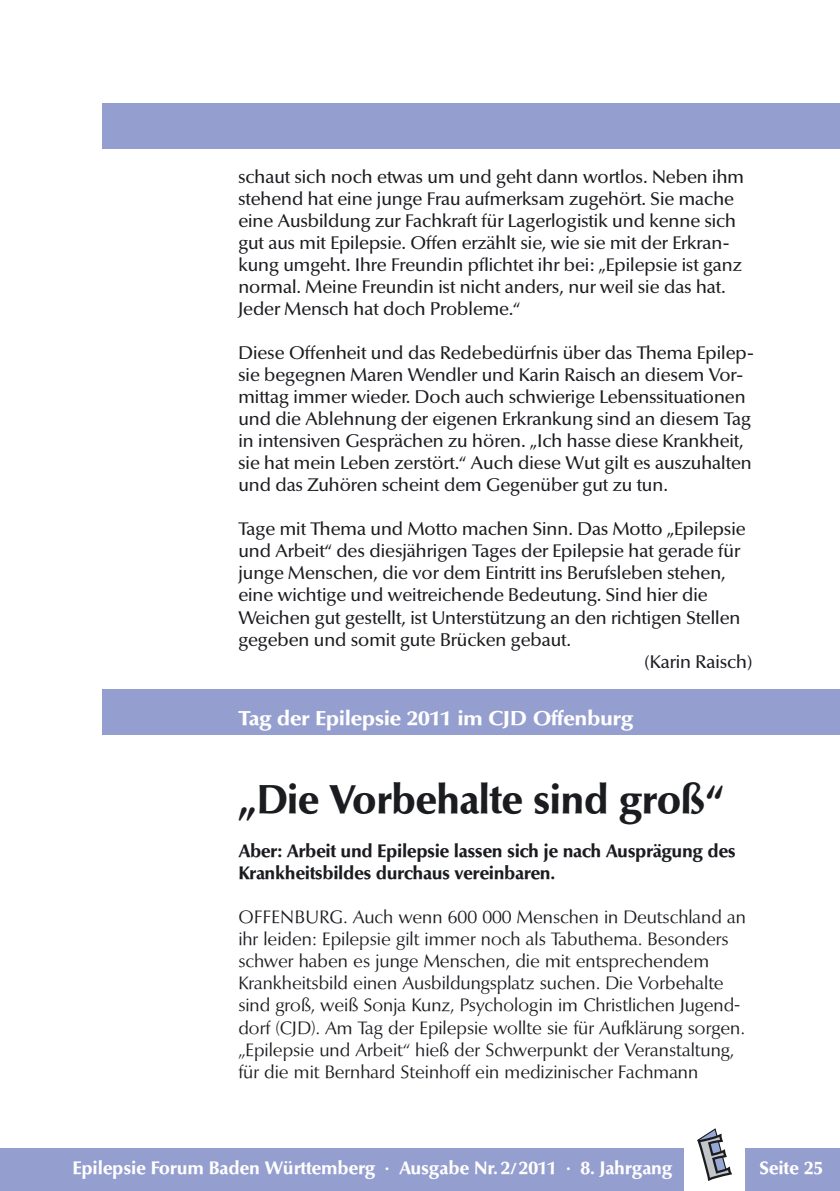
<style>
.page{position:relative;width:840px;height:1191px;background:#fff}
.page>*{position:absolute;margin:0;border:0;box-sizing:border-box;transform-origin:0 0}
.t1{font:700 40px "Optima BQ";color:#1b1c20}
.t2{font:700 20px "Optima BQ";color:#fff;scale:1.08 1}
.t3{font:500 18px/22px "Optima BQ";color:#1b1c20}
.t4{font:18px/22px "Optima BQ";color:#1b1c20}
.t5{font:700 18px/22px "Optima BQ";color:#1b1c20}
.t6{font:700 18px "Optima BQ";letter-spacing:.01em;color:#fff}
</style>
<div class="page">
<hr style="left:0;top:0;width:1px;height:102px;background:#949ecf">
<div style="left:744px;top:1148px;width:95px;height:43px;background:#949ecf"></div>
<div style="left:0;top:1148px;width:683px;height:43px;background:#949ecf"></div>
<svg style="left:697px;top:1128px;width:35px;height:53px"></svg>
<div style="left:102px;top:103px;width:737px;height:46px;background:#949ecf"></div>
<div style="left:102px;top:689px;width:737px;height:45px;background:#949ecf"></div>
<p class="t3" style="left:238px;top:166px;width:507px">schaut sich noch etwas um und geht dann wortlos. Neben ihm stehend hat eine junge Frau aufmerksam zugehört. Sie mache eine Ausbildung zur Fachkraft für Lagerlogistik und kenne sich gut aus mit Epilepsie. Offen erzählt sie, wie sie mit der Erkran&shy;kung umgeht. Ihre Freundin pflichtet ihr bei: „Epilepsie ist ganz normal. Meine Freundin ist nicht anders, nur weil sie das hat.<br>Jeder Mensch hat doch Probleme.“</p>
<p class="t3" style="left:238px;top:342px;width:516px">Diese Offenheit und das Redebedürfnis über das Thema Epilep&shy;sie begegnen Maren Wendler und Karin Raisch an diesem Vor&shy;mittag immer wieder. Doch auch schwierige Lebenssituationen und die Ablehnung der eigenen Erkrankung sind an diesem Tag in intensiven Gesprächen zu hören. „Ich hasse diese Krankheit, sie hat mein Leben zerstört.“ Auch diese Wut gilt es auszuhalten und das Zuhören scheint dem Gegenüber gut zu tun.</p>
<p class="t3" style="left:238px;top:518px;width:508px">Tage mit Thema und Motto machen Sinn. Das Motto „Epilepsie</p>
<p class="t3" style="left:238px;top:540px;width:503px">und Arbeit“ des diesjährigen Tages der Epilepsie hat gerade für</p>
<p class="t3" style="left:238px;top:562px;width:488px">junge Menschen, die vor dem Eintritt ins Berufsleben stehen,</p>
<p class="t3" style="left:238px;top:584px;width:470px">eine wichtige und weitreichende Bedeutung. Sind hier die</p>
<p class="t3" style="left:238px;top:606px;width:503px">Weichen gut gestellt, ist Unterstützung an den richtigen Stellen</p>
<p class="t3" style="left:238px;top:628px;width:334px">gegeben und somit gute Brücken gebaut.</p>
<p class="t3" style="left:643px;top:650px;width:111px">(Karin Raisch)</p>
<p class="t2" style="left:238px;top:707px;width:367px">Tag der Epilepsie 2011 im CJD Offenburg</p>
<h1 class="t1" style="left:238px;top:777px;width:486px">„Die Vorbehalte sind groß“</h1>
<p class="t5" style="left:238px;top:840px;width:498px">Aber: Arbeit und Epilepsie lassen sich je nach Ausprägung des<br>Krankheitsbildes durchaus vereinbaren.</p>
<p class="t4" style="left:238px;top:906px;width:508px">OFFENBURG. Auch wenn 600 000 Menschen in Deutschland an ihr leiden: Epilepsie gilt immer noch als Tabuthema. Besonders schwer haben es junge Menschen, die mit entsprechendem Krankheitsbild einen Ausbildungsplatz suchen. Die Vorbehalte sind groß, weiß Sonja Kunz, Psychologin im Christlichen Jugend&shy;dorf (CJD). Am Tag der Epilepsie wollte sie für Aufklärung sorgen. „Epilepsie und Arbeit“ hieß der Schwerpunkt der Veranstaltung, für die mit Bernhard Steinhoff ein medizinischer Fachmann</p>
<p class="t6" style="left:72px;top:1157px;width:601px">Epilepsie Forum Baden Württemberg · Ausgabe Nr. 2/2011 · 8. Jahrgang</p>
<p class="t6" style="left:758px;top:1157px;width:66px">Seite 25</p>
</div>
